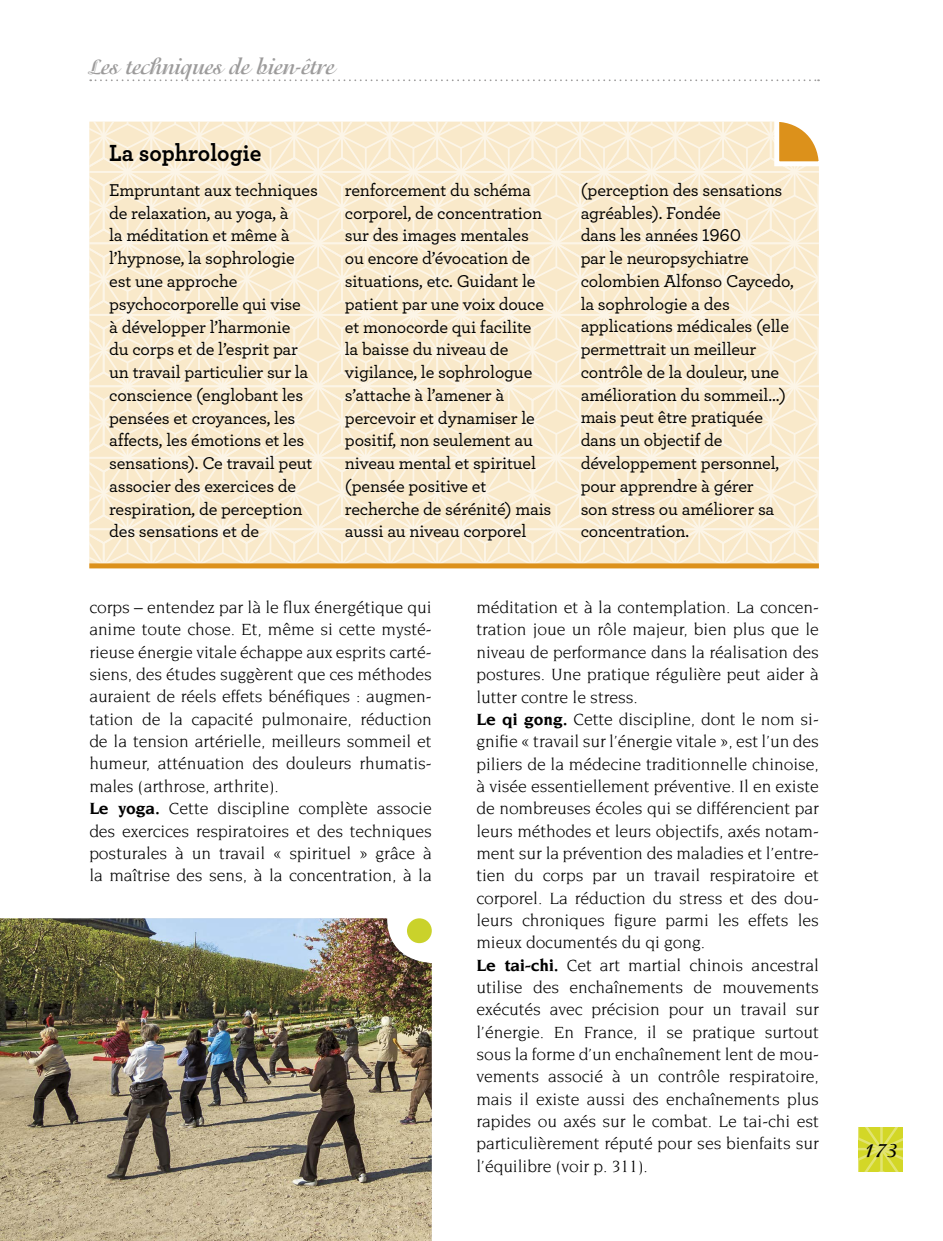
<style>
.page{position:relative;width:943px;height:1241px;background:#fff}
.page>*{position:absolute;margin:0;border:0;box-sizing:border-box;transform-origin:0 0}
.t1{font:700 24.5px "Archer";color:#000;scale:.95 1}
.t2{font:700 22.75px "Isadora";color:#9c9b9b}
.t3{font:700 21px "Isadora";color:#000}
.t4{font:17.85px/22.8px "Archer Medium LF";letter-spacing:-.01em;color:#000}
.t5{font:17.5px/22.4px "Novarese";letter-spacing:-.005em;color:#000}
.s1{font-weight:700}
</style>
<div class="page">
<svg style="left:90px;top:79px;width:729px;height:2px"></svg>
<svg style="left:858px;top:1127px;width:45px;height:44px;background:#d8db40"></svg>
<svg style="left:89px;top:121px;width:730px;height:442px;background:#f9ebd1"></svg>
<div style="left:89px;top:563px;width:730px;height:5px;background:#dc911b"></div>
<img style="left:0;top:918px;width:432px;height:322px">
<div style="left:407px;top:918px;width:25px;height:25px;background:#cad22b;border-radius:50%"></div>
<h2 class="t2" style="left:89px;top:54px;width:247px">Les techniques de bien-être</h2>
<h1 class="t1" style="left:109px;top:133px;width:162px">La sophrologie</h1>
<p class="t4" style="left:109px;top:178px;width:210px">Empruntant aux techniques de relaxation, au yoga, à<br>la méditation et même à l’hypnose, la sophrologie est une approche psychocorporelle qui vise<br>à développer l’harmonie<br>du corps et de l’esprit par un travail particulier sur la conscience (englobant les pensées et croyances, les affects, les émotions et les sensations). Ce travail peut associer des exercices de respiration, de perception des sensations et de</p>
<p class="t4" style="left:345px;top:178px;width:208px">renforcement du schéma corporel, de concentration sur des images mentales ou encore d’évocation de situations, etc. Guidant le patient par une voix douce et monocorde qui facilite<br>la baisse du niveau de vigilance, le sophrologue s’attache à l’amener à percevoir et dynamiser le positif, non seulement au niveau mental et spirituel (pensée positive et recherche de sérénité) mais aussi au niveau corporel</p>
<p class="t4" style="left:580px;top:178px;width:215px">(perception des sensations agréables). Fondée<br>dans les années 1960<br>par le neuropsychiatre colombien Alfonso Caycedo, la sophrologie a des applications médicales (elle permettrait un meilleur contrôle de la douleur, une amélioration du sommeil…) mais peut être pratiquée dans un objectif de développement personnel, pour apprendre à gérer<br>son stress ou améliorer sa concentration.</p>
<p class="t5" style="left:89px;top:596px;width:344px">corps – entendez par là le flux énergétique qui anime toute chose. Et, même si cette mysté&shy;rieuse énergie vitale échappe aux esprits carté&shy;siens, des études suggèrent que ces méthodes auraient de réels effets bénéfiques : augmen&shy;tation de la capacité pulmonaire, réduction de la tension artérielle, meilleurs sommeil et humeur, atténuation des douleurs rhumatis&shy;males (arthrose, arthrite).<br><span class="s1">Le yoga.</span> Cette discipline complète associe des exercices respiratoires et des techniques posturales à un travail « spirituel » grâce à la maîtrise des sens, à la concentration, à la</p>
<p class="t5" style="left:476px;top:596px;width:344px">méditation et à la contemplation. La concen&shy;tration joue un rôle majeur, bien plus que le niveau de performance dans la réalisation des postures. Une pratique régulière peut aider à lutter contre le stress.<br><span class="s1">Le qi gong.</span> Cette discipline, dont le nom si&shy;gnifie « travail sur l’énergie vitale », est l’un des piliers de la médecine traditionnelle chinoise, à visée essentiellement préventive. Il en existe de nombreuses écoles qui se différencient par leurs méthodes et leurs objectifs, axés notam&shy;ment sur la prévention des maladies et l’entre&shy;tien du corps par un travail respiratoire et corporel. La réduction du stress et des dou&shy;leurs chroniques figure parmi les effets les mieux documentés du qi gong.<br><span class="s1">Le tai-chi.</span> Cet art martial chinois ancestral utilise des enchaînements de mouvements exécutés avec précision pour un travail sur l’énergie. En France, il se pratique surtout sous la forme d’un enchaînement lent de mou&shy;vements associé à un contrôle respiratoire, mais il existe aussi des enchaînements plus rapides ou axés sur le combat. Le tai-chi est particulièrement réputé pour ses bienfaits sur l’équilibre (voir p. 311).</p>
<p class="t3" style="left:863px;top:1137px;width:37px">173</p>
</div>
